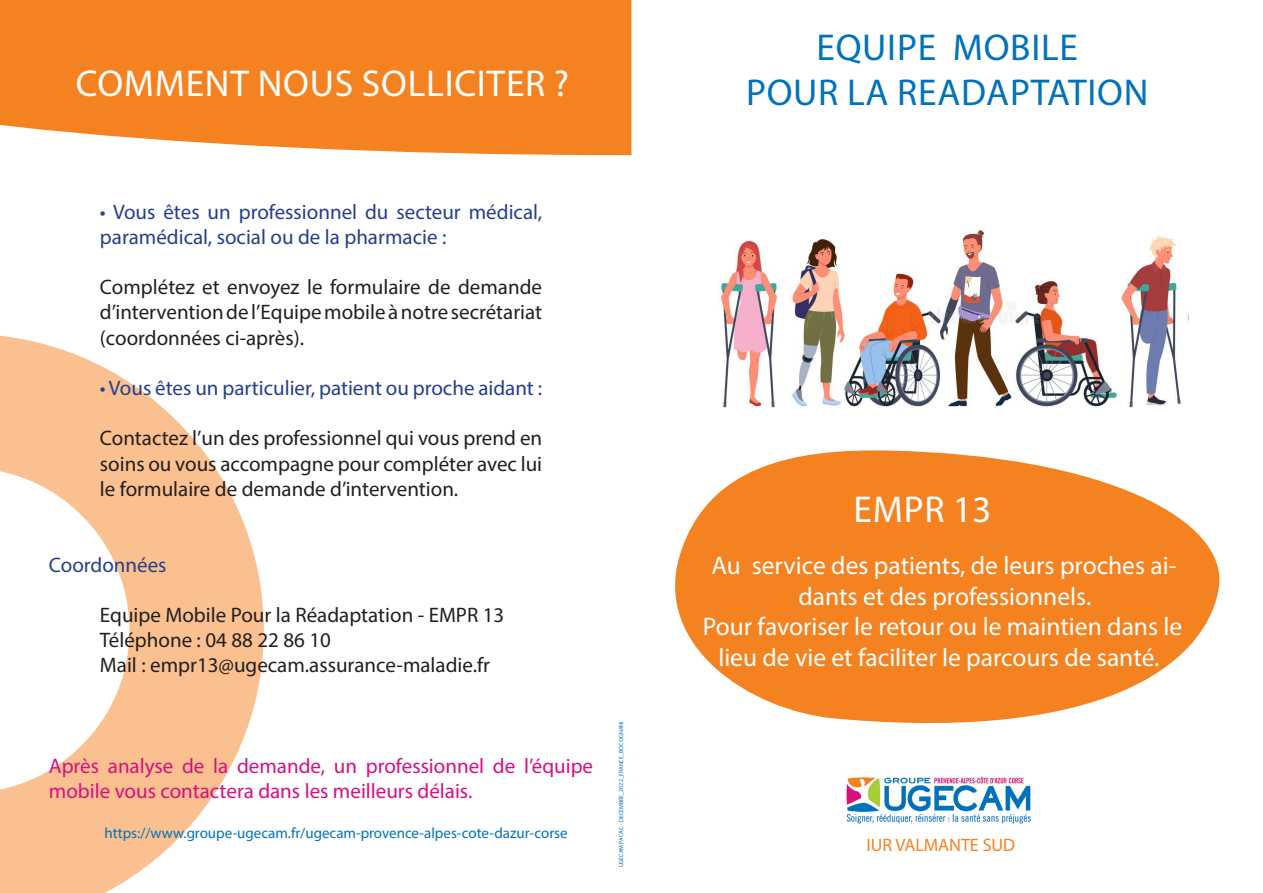
<style>
.page{position:relative;width:1263px;height:893px;background:#fff}
.page>*{position:absolute;margin:0;border:0;box-sizing:border-box;transform-origin:0 0}
.t1{font:37.5px "Myriad Pro";letter-spacing:.02em;color:#0072bc}
.t2{font:37.5px "Myriad Pro";letter-spacing:.02em;color:#fff}
.t3{font:25.5px/30.6px "Myriad Pro";color:#fff;text-align:center}
.t4{font:21px/25.2px "Myriad Pro";color:#231f20;text-align:justify}
.t5{font:21px/25.2px "Myriad Pro";color:#253f8e}
.t6{font:21px/25.2px "Myriad Pro";color:#d80f81}
.t7{font:18px "Myriad Pro";color:#f58220}
.t8{font:15px "Myriad Pro";color:#0072bc}
.t9{font:6px "Myriad Pro";color:#0072bc}
</style>
<div class="page">
<img style="left:846px;top:776px;width:185px;height:48px">
<svg style="left:0;top:335px;width:264px;height:558px;fill:#fac08f"></svg>
<div style="left:0;top:0;width:631px;height:155px;background:#f58220"></div>
<svg style="left:675px;top:450px;width:545px;height:273px;fill:#f58220"></svg>
<img style="left:720px;top:229px;width:468px;height:179px">
<p class="t1" style="left:816px;top:24px;width:263px">EQUIPE MOBILE</p>
<p class="t2" style="left:76px;top:61px;width:495px">COMMENT NOUS SOLLICITER ?</p>
<p class="t1" style="left:746px;top:69px;width:404px">POUR LA READAPTATION</p>
<p class="t5" style="left:100px;top:199px;width:444px">• Vous êtes un professionnel du secteur médical, paramédical, social ou de la pharmacie :</p>
<p class="t4" style="left:100px;top:274px;width:444px">Complétez et envoyez le formulaire de demande d’intervention de l’Equipe mobile à notre secrétariat (coordonnées ci-après).</p>
<p class="t5" style="left:100px;top:375px;width:444px">• Vous êtes un particulier, patient ou proche aidant :</p>
<p class="t4" style="left:100px;top:425px;width:444px">Contactez l’un des professionnel qui vous prend en soins ou vous accompagne pour compléter avec lui le formulaire de demande d’intervention.</p>
<p class="t5" style="left:49px;top:551px;width:119px">Coordonnées</p>
<p class="t4" style="left:100px;top:602px;width:406px">Equipe Mobile Pour la Réadaptation - EMPR 13</p>
<p class="t4" style="left:100px;top:627px;width:233px">Téléphone : 04 88 22 86 10</p>
<p class="t4" style="left:100px;top:652px;width:392px">Mail : empr13@ugecam.assurance-maladie.fr</p>
<p class="t6" style="left:49px;top:753px;width:546px">Après analyse de la demande, un professionnel de l’équipe mobile vous contactera dans les meilleurs délais.</p>
<p class="t8" style="left:105px;top:824px;width:465px">https://www.groupe-ugecam.fr/ugecam-provence-alpes-cote-dazur-corse</p>
<p class="t9" style="left:617px;top:867px;width:148px;rotate:-90deg">UGECAM PACAC - DECEMBRE_2022_FRANCE_BOCOGNANI</p>
<p class="t2" style="left:854px;top:486px;width:139px">EMPR 13</p>
<p class="t3" style="left:711px;top:550px;width:467px">Au service des patients, de leurs proches ai&shy;dants et des professionnels.</p>
<p class="t3" style="left:703px;top:611px;width:481px">Pour favoriser le retour ou le maintien dans le lieu de vie et faciliter le parcours de santé.</p>
<p class="t7" style="left:866px;top:834px;width:150px">IUR VALMANTE SUD</p>
</div>
